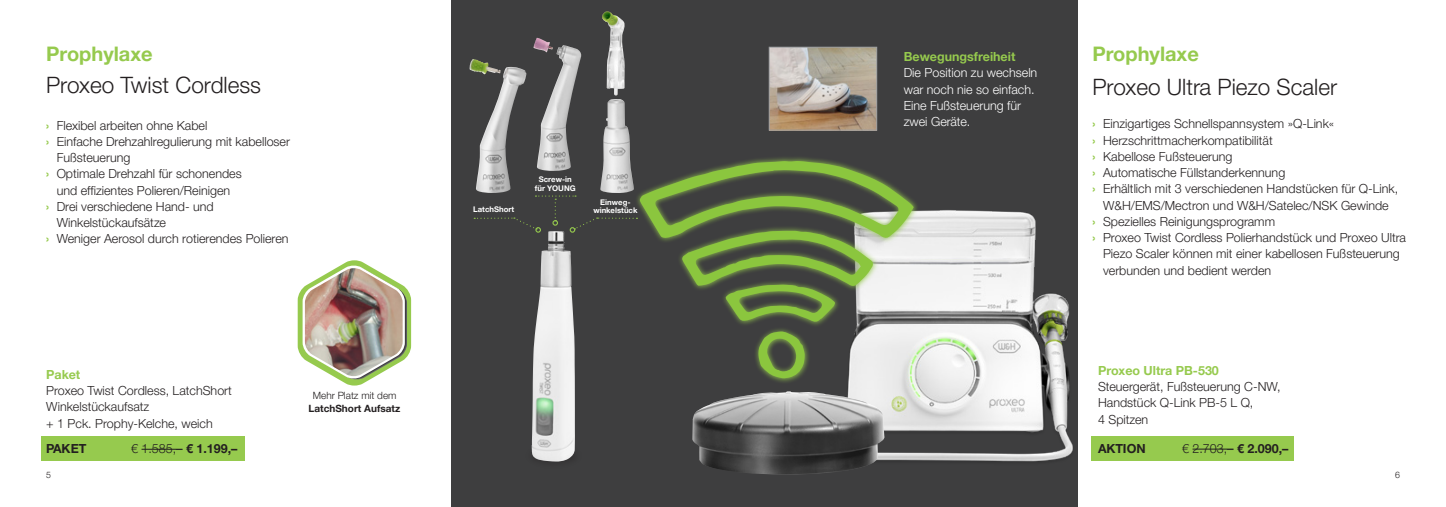
<style>
.page{position:relative;width:1446px;height:507px;background:#fff}
.page>*{position:absolute;margin:0;border:0;box-sizing:border-box;transform-origin:0 0}
.t1{font:22.5px "Helvetica Neue World 45 Lt";color:#231f20}
.t2{font:700 20px "Helvetica Neue World 75";color:#96ca4e}
.t3{font:12.5px/16.2px "Helvetica Neue World 45 Lt";color:#231f20}
.t4{font:12.5px/16.2px "Helvetica Neue World 45 Lt";color:#fff}
.t5{font:700 12.5px "Helvetica Neue World 75";color:#96ca4e}
.t6{font:700 12.5px "Helvetica Neue World 75";color:#231f20}
.t7{font:700 10px "Helvetica Neue World 75";color:#231f20}
.t8{font:10px "Helvetica Neue World 45 Lt";color:#231f20}
.t9{font:8.75px "Helvetica Neue World 45 Lt";color:#231f20}
.t10{font:700 7.75px/8.6px "Helvetica Neue World 75";color:#fff;text-align:center}
.s1{font-family:"Helvetica Neue World 75";font-weight:700;color:#96ca4e}
.s2{font-family:"Helvetica Neue World 75";font-weight:700}
</style>
<div class="page">
<div style="left:451px;top:0;width:626px;height:507px;background:#3e3e3f"></div>
<svg style="left:298px;top:260px;width:113px;height:125px"></svg>
<img style="left:305px;top:268px;width:98px;height:108px">
<img style="left:771px;top:49px;width:104px;height:45px">
<div style="left:769px;top:47px;width:108px;height:83px;border:1px solid #9d9fa2"></div>
<img style="left:603px;top:99px;width:27px;height:60px">
<img style="left:602px;top:11px;width:23px;height:84px">
<img style="left:479px;top:67px;width:47px;height:92px">
<img style="left:469px;top:59px;width:32px;height:16px">
<img style="left:538px;top:45px;width:44px;height:114px">
<img style="left:533px;top:38px;width:20px;height:14px">
<img style="left:532px;top:324px;width:43px;height:137px">
<div style="left:41px;top:436px;width:203px;height:25px;background:#96ca4e"></div>
<hr style="left:141px;top:449px;width:41px;height:1px;background:#231f20">
<div style="left:1092px;top:436px;width:202px;height:25px;background:#96ca4e"></div>
<hr style="left:1192px;top:449px;width:41px;height:1px;background:#231f20">
<img style="left:768px;top:94px;width:324px;height:413px">
<img style="left:692px;top:391px;width:193px;height:83px">
<svg style="left:744px;top:155px;width:175px;height:229px"></svg>
<svg style="left:474px;top:159px;width:440px;height:165px"></svg>
<svg style="left:758px;top:331px;width:47px;height:48px"></svg>
<h2 class="t2" style="left:46px;top:42px;width:108px">Prophylaxe</h2>
<h1 class="t1" style="left:46px;top:72px;width:216px">Proxeo Twist Cordless</h1>
<p class="t3" style="left:46px;top:117px;width:163px"><span class="s1">›</span> Flexibel arbeiten ohne Kabel</p>
<p class="t3" style="left:46px;top:133px;width:245px"><span class="s1">›</span> Einfache Drehzahlregulierung mit kabelloser</p>
<p class="t3" style="left:57px;top:150px;width:75px">Fußsteuerung</p>
<p class="t3" style="left:46px;top:166px;width:197px"><span class="s1">›</span> Optimale Drehzahl für schonendes</p>
<p class="t3" style="left:57px;top:182px;width:175px">und effizientes Polieren/Reinigen</p>
<p class="t3" style="left:46px;top:198px;width:169px"><span class="s1">›</span> Drei verschiedene Hand- und</p>
<p class="t3" style="left:57px;top:215px;width:111px">Winkelstückaufsätze</p>
<p class="t3" style="left:46px;top:231px;width:244px"><span class="s1">›</span> Weniger Aerosol durch rotierendes Polieren</p>
<p class="t5" style="left:46px;top:367px;width:36px">Paket</p>
<p class="t3" style="left:46px;top:382px;width:187px">Proxeo Twist Cordless, LatchShort<br>Winkelstückaufsatz<br>+ 1 Pck. Prophy-Kelche, weich</p>
<p class="t6" style="left:46px;top:442px;width:42px">PAKET</p>
<p class="t3" style="left:131px;top:441px;width:108px">€ 1.585,– <span class="s2">€ 1.199,–</span></p>
<p class="t8" style="left:313px;top:389px;width:85px">Mehr Platz mit dem</p>
<p class="t7" style="left:309px;top:403px;width:93px">LatchShort Aufsatz</p>
<p class="t10" style="left:473px;top:204px;width:43px">LatchShort</p>
<p class="t10" style="left:535px;top:175px;width:42px">Screw-in für YOUNG</p>
<p class="t10" style="left:593px;top:198px;width:46px">Einweg&shy;winkelstück</p>
<p class="t5" style="left:904px;top:49px;width:113px">Bewegungsfreiheit</p>
<p class="t4" style="left:904px;top:65px;width:135px">Die Position zu wechseln war noch nie so einfach.<br>Eine Fußsteuerung für zwei Geräte.</p>
<h2 class="t2" style="left:1092px;top:43px;width:108px">Prophylaxe</h2>
<h1 class="t1" style="left:1092px;top:74px;width:246px">Proxeo Ultra Piezo Scaler</h1>
<p class="t3" style="left:1092px;top:116px;width:243px"><span class="s1">›</span> Einzigartiges Schnellspannsystem »Q-Link«</p>
<p class="t3" style="left:1092px;top:132px;width:182px"><span class="s1">›</span> Herzschrittmacherkompatibilität</p>
<p class="t3" style="left:1092px;top:148px;width:142px"><span class="s1">›</span> Kabellose Fußsteuerung</p>
<p class="t3" style="left:1092px;top:165px;width:194px"><span class="s1">›</span> Automatische Füllstanderkennung</p>
<p class="t3" style="left:1092px;top:181px;width:307px"><span class="s1">›</span> Erhältlich mit 3 verschiedenen Handstücken für Q-Link,</p>
<p class="t3" style="left:1103px;top:197px;width:287px">W&amp;H/EMS/Mectron und W&amp;H/Satelec/NSK Gewinde</p>
<p class="t3" style="left:1092px;top:213px;width:184px"><span class="s1">›</span> Spezielles Reinigungsprogramm</p>
<p class="t3" style="left:1092px;top:230px;width:315px"><span class="s1">›</span> Proxeo Twist Cordless Polierhandstück und Proxeo Ultra</p>
<p class="t3" style="left:1103px;top:246px;width:298px">Piezo Scaler können mit einer kabellosen Fußsteuerung</p>
<p class="t3" style="left:1103px;top:262px;width:170px">verbunden und bedient werden</p>
<p class="t5" style="left:1098px;top:363px;width:122px">Proxeo Ultra PB-530</p>
<p class="t3" style="left:1098px;top:378px;width:184px">Steuergerät, Fußsteuerung C-NW,<br>Handstück Q-Link PB-5 L Q,<br>4 Spitzen</p>
<p class="t6" style="left:1098px;top:441px;width:49px">AKTION</p>
<p class="t3" style="left:1182px;top:441px;width:108px">€ 2.703,– <span class="s2">€ 2.090,–</span></p>
<p class="t9" style="left:46px;top:470px;width:6px">5</p>
<p class="t9" style="left:1395px;top:470px;width:6px">6</p>
</div>
